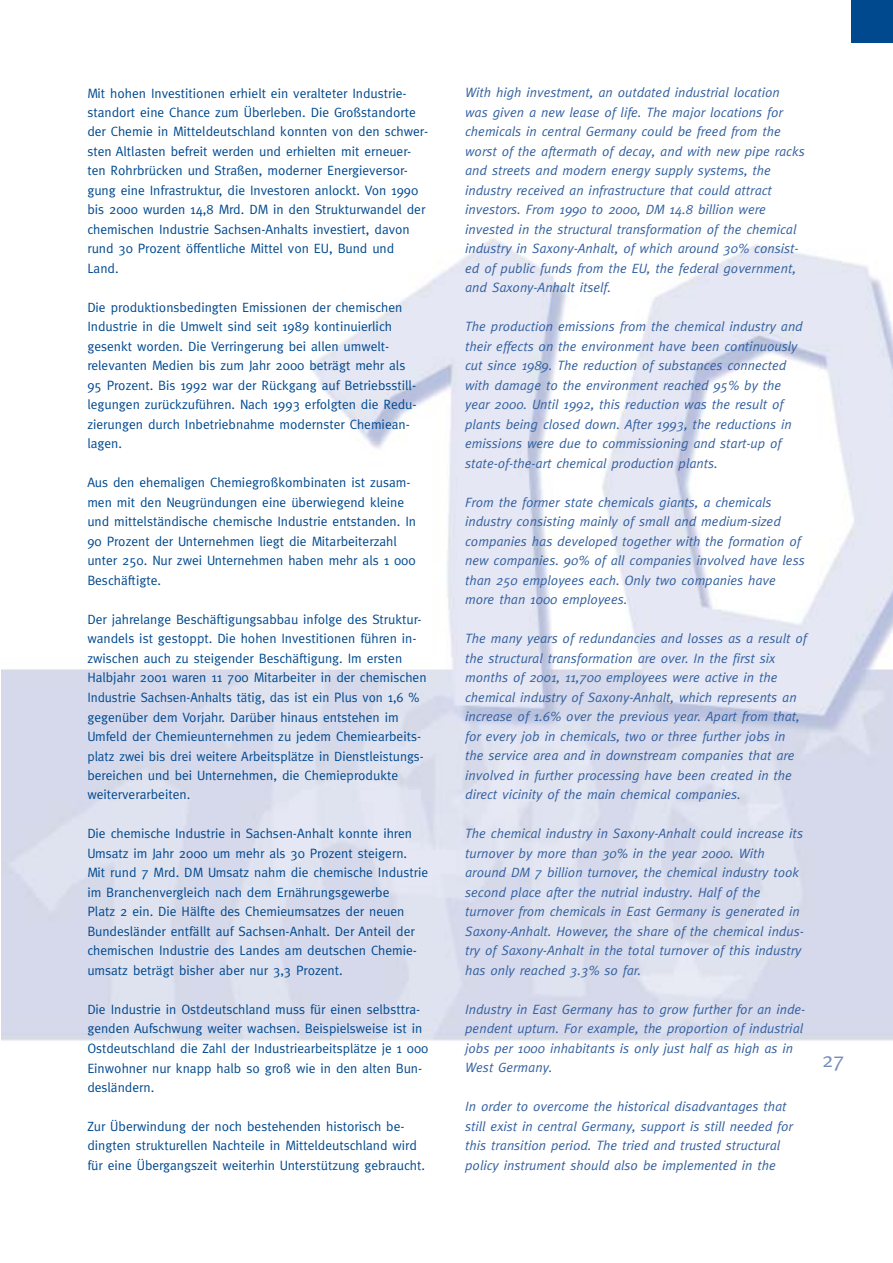
<style>
.page{position:relative;width:893px;height:1263px;background:#fff}
.page>*{position:absolute;margin:0;border:0;box-sizing:border-box;transform-origin:0 0}
.t1{font:21px "Meta";color:#768bbc}
.t2{font:italic 13.5px/19.5px "Meta";color:#33609f}
.t3{font:13.5px/19.5px "Meta";color:#00498f}
</style>
<div class="page">
<div style="left:851px;top:0;width:41px;height:43px;background:#00498f"></div>
<img style="left:1px;top:238px;width:891px;height:804px">
<p class="t3" style="left:87px;top:84px;width:342px">Mit hohen Investitionen erhielt ein veralteter Industrie&shy;standort eine Chance zum Überleben. Die Großstandorte der Chemie in Mitteldeutschland konnten von den schwer&shy;sten Altlasten befreit werden und erhielten mit erneuer&shy;ten Rohrbrücken und Straßen, moderner Energieversor&shy;gung eine Infrastruktur, die Investoren anlockt. Von 1990 bis 2000 wurden 14,8 Mrd. DM in den Strukturwandel der chemischen Industrie Sachsen-Anhalts investiert, davon rund 30 Prozent öffentliche Mittel von EU, Bund und Land.</p>
<p class="t3" style="left:87px;top:299px;width:331px">Die produktionsbedingten Emissionen der chemischen Industrie in die Umwelt sind seit 1989 kontinuierlich gesenkt worden. Die Verringerung bei allen umwelt&shy;relevanten Medien bis zum Jahr 2000 beträgt mehr als 95 Prozent. Bis 1992 war der Rückgang auf Betriebsstill&shy;legungen zurückzuführen. Nach 1993 erfolgten die Redu&shy;zierungen durch Inbetriebnahme modernster Chemiean&shy;lagen.</p>
<p class="t3" style="left:87px;top:474px;width:330px">Aus den ehemaligen Chemiegroßkombinaten ist zusam&shy;men mit den Neugründungen eine überwiegend kleine und mittelständische chemische Industrie entstanden. In 90 Prozent der Unternehmen liegt die Mitarbeiterzahl unter 250. Nur zwei Unternehmen haben mehr als 1 000<br>Beschäftigte.</p>
<p class="t3" style="left:87px;top:611px;width:341px">Der jahrelange Beschäftigungsabbau infolge des Struktur&shy;wandels ist gestoppt. Die hohen Investitionen führen in&shy;zwischen auch zu steigender Beschäftigung. Im ersten Halbjahr 2001 waren 11 700 Mitarbeiter in der chemischen Industrie Sachsen-Anhalts tätig, das ist ein Plus von 1,6 % gegenüber dem Vorjahr. Darüber hinaus entstehen im Umfeld der Chemieunternehmen zu jedem Chemiearbeits&shy;platz zwei bis drei weitere Arbeitsplätze in Dienstleistungs&shy;bereichen und bei Unternehmen, die Chemieprodukte weiterverarbeiten.</p>
<p class="t3" style="left:87px;top:825px;width:342px">Die chemische Industrie in Sachsen-Anhalt konnte ihren Umsatz im Jahr 2000 um mehr als 30 Prozent steigern.<br>Mit rund 7 Mrd. DM Umsatz nahm die chemische Industrie im Branchenvergleich nach dem Ernährungsgewerbe<br>Platz 2 ein. Die Hälfte des Chemieumsatzes der neuen Bundesländer entfällt auf Sachsen-Anhalt. Der Anteil der chemischen Industrie des Landes am deutschen Chemie&shy;umsatz beträgt bisher aber nur 3,3 Prozent.</p>
<p class="t3" style="left:87px;top:1001px;width:342px">Die Industrie in Ostdeutschland muss für einen selbsttra&shy;genden Aufschwung weiter wachsen. Beispielsweise ist in Ostdeutschland die Zahl der Industriearbeitsplätze je 1 000<br>Einwohner nur knapp halb so groß wie in den alten Bun&shy;desländern.</p>
<p class="t3" style="left:87px;top:1118px;width:339px">Zur Überwindung der noch bestehenden historisch be&shy;dingten strukturellen Nachteile in Mitteldeutschland wird für eine Übergangszeit weiterhin Unterstützung gebraucht.</p>
<p class="t2" style="left:465px;top:84px;width:341px">With high investment, an outdated industrial location was given a new lease of life. The major locations for chemicals in central Germany could be freed from the worst of the aftermath of decay, and with new pipe racks and streets and modern energy supply systems, the industry received an infrastructure that could attract investors. From 1990 to 2000, DM 14.8 billion were invested in the structural transformation of the chemical industry in Saxony-Anhalt, of which around 30% consist&shy;ed of public funds from the EU, the federal government, and Saxony-Anhalt itself.</p>
<p class="t2" style="left:465px;top:318px;width:339px">The production emissions from the chemical industry and their effects on the environment have been continuously cut since 1989. The reduction of substances connected with damage to the environment reached 95% by the year 2000. Until 1992, this reduction was the result of plants being closed down. After 1993, the reductions in emissions were due to commissioning and start-up of state-of-the-art chemical production plants.</p>
<p class="t2" style="left:465px;top:494px;width:341px">From the former state chemicals giants, a chemicals industry consisting mainly of small and medium-sized companies has developed together with the formation of new companies. 90% of all companies involved have less than 250 employees each. Only two companies have more than 1000 employees.</p>
<p class="t2" style="left:465px;top:630px;width:343px">The many years of redundancies and losses as a result of the structural transformation are over. In the first six months of 2001, 11,700 employees were active in the chemical industry of Saxony-Anhalt, which represents an increase of 1.6% over the previous year. Apart from that, for every job in chemicals, two or three further jobs in the service area and in downstream companies that are involved in further processing have been created in the direct vicinity of the main chemical companies.</p>
<p class="t2" style="left:465px;top:825px;width:340px">The chemical industry in Saxony-Anhalt could increase its turnover by more than 30% in the year 2000. With around DM 7 billion turnover, the chemical industry took second place after the nutrial industry. Half of the turnover from chemicals in East Germany is generated in Saxony-Anhalt. However, the share of the chemical indus&shy;try of Saxony-Anhalt in the total turnover of this industry has only reached 3.3% so far.</p>
<p class="t2" style="left:465px;top:1001px;width:342px">Industry in East Germany has to grow further for an inde&shy;pendent upturn. For example, the proportion of industrial jobs per 1000 inhabitants is only just half as high as in West Germany.</p>
<p class="t2" style="left:465px;top:1098px;width:329px">In order to overcome the historical disadvantages that still exist in central Germany, support is still needed for this transition period. The tried and trusted structural policy instrument should also be implemented in the</p>
<h1 class="t1" style="left:822px;top:1052px;width:24px">27</h1>
</div>
